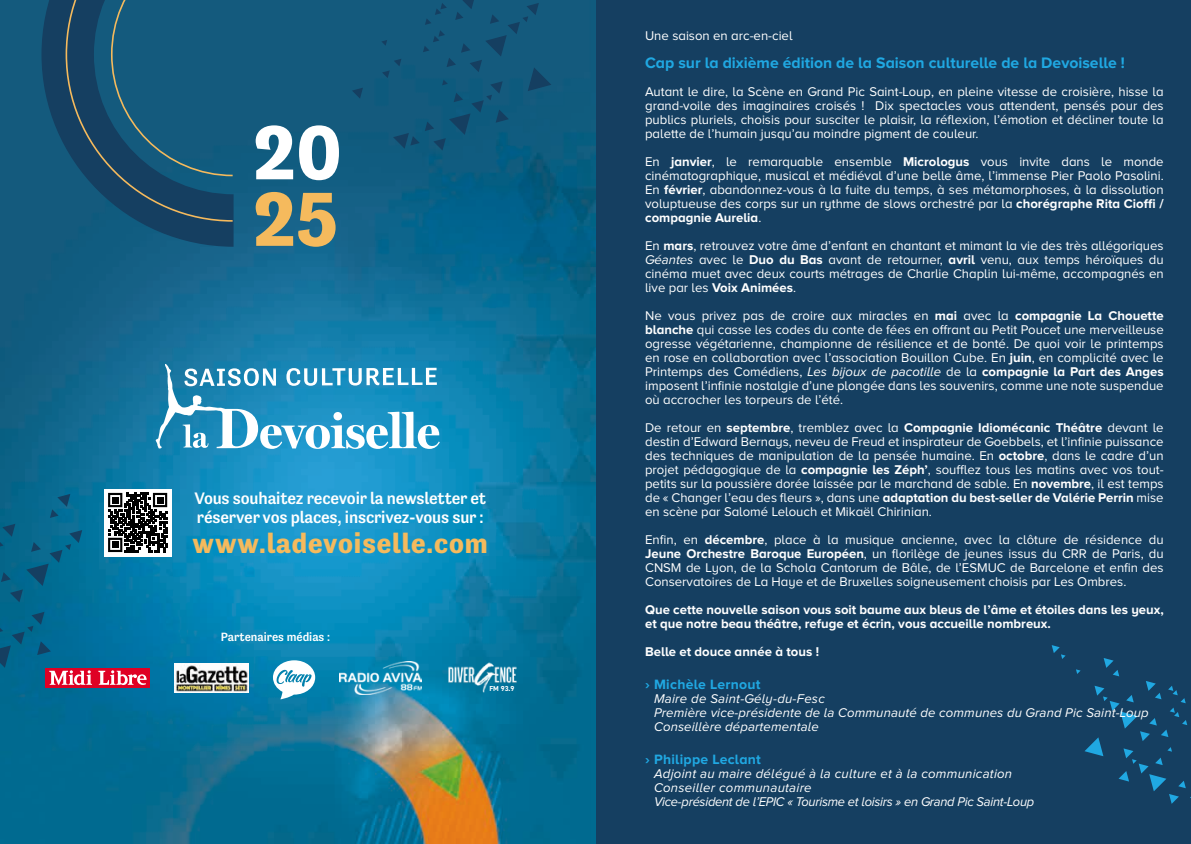
<style>
.page{position:relative;width:1191px;height:844px;background:#fff}
.page>*{position:absolute;margin:0;border:0;box-sizing:border-box;transform-origin:0 0}
.t1{font:700 78.4px "Tenso";color:#fff}
.t2{font:700 78.4px "Tenso";color:#f5ba5d}
.t3{font:700 28.35px "Tenso";letter-spacing:.035em;color:#f5ba5d}
.t4{font:500 16.97px/18.6px "Tenso";letter-spacing:-.01em;color:#fff}
.t5{font:700 15.75px "Proxima Nova A";color:#20a8e2}
.t6{font:700 14px "Proxima Nova A";letter-spacing:.02em;color:#20a8e2}
.t7{font:13.12px/14px "Proxima Nova A";color:#fff;text-align:justify}
.t8{font:italic 13.12px/14px "Proxima Nova A";letter-spacing:.01em;color:#fff}
.t9{font:700 13.12px/14px "Proxima Nova A";color:#fff}
.t10{font:500 12.25px "Tenso";color:#fff}
.t11{font:700 7.17px "DIN2014";color:#fff}
.s1{font-weight:700}
.s2{font-style:italic}
</style>
<div class="page">
<div style="left:595px;top:0;width:596px;height:843px;background:#153f61"></div>
<img style="left:0;top:0;width:595px;height:843px">
<svg style="left:1051px;top:645px;width:14px;height:13px"></svg>
<svg style="left:1076px;top:658px;width:115px;height:145px"></svg>
<svg style="left:352px;top:88px;width:11px;height:11px"></svg>
<svg style="left:381px;top:0;width:170px;height:150px;background:#12587b"></svg>
<svg style="left:0;top:493px;width:82px;height:109px;background:#05668c"></svg>
<svg style="left:41px;top:0;width:192px;height:247px;background:#134f72"></svg>
<svg style="left:65px;top:0;width:169px;height:222px;background:#195373"></svg>
<svg style="left:156px;top:364px;width:284px;height:85px"></svg>
<div style="left:104px;top:489px;width:67px;height:67px;background:linear-gradient(to right,#fff,#fff)"></div>
<svg style="left:108px;top:493px;width:59px;height:59px"></svg>
<div style="left:112px;top:541px;width:6px;height:7px;background:#000"></div>
<img style="left:445px;top:660px;width:75px;height:35px">
<img style="left:339px;top:661px;width:82px;height:33px">
<svg style="left:46px;top:668px;width:104px;height:19px"></svg>
<svg style="left:0;top:611px;width:92px;height:73px;background:#1b668d"></svg>
<svg style="left:98px;top:670px;width:49px;height:14px"></svg>
<img style="left:174px;top:663px;width:75px;height:29px">
<svg style="left:273px;top:660px;width:42px;height:39px"></svg>
<h1 class="t1" style="left:253px;top:108px;width:91px">20</h1>
<h1 class="t2" style="left:253px;top:174px;width:86px">25</h1>
<p class="t4" style="left:194px;top:489px;width:293px">Vous souhaitez recevoir la newsletter et réserver vos places, inscrivez-vous sur :</p>
<h2 class="t3" style="left:193px;top:527px;width:297px">www.ladevoiselle.com</h2>
<p class="t10" style="left:221px;top:629px;width:111px">Partenaires médias :</p>
<p class="t11" style="left:489px;top:683px;width:27px">FM 93.9</p>
<p class="t7" style="left:645px;top:28px;width:149px">Une saison en arc-en-ciel</p>
<p class="t5" style="left:645px;top:54px;width:481px">Cap sur la dixième édition de la Saison culturelle de la Devoiselle !</p>
<p class="t7" style="left:645px;top:84px;width:520px">Autant le dire, la Scène en Grand Pic Saint-Loup, en pleine vitesse de croisière, hisse la grand-voile des imaginaires croisés ! Dix spectacles vous attendent, pensés pour des publics pluriels, choisis pour susciter le plaisir, la réflexion, l’émotion et décliner toute la palette de l’humain jusqu’au moindre pigment de couleur.</p>
<p class="t7" style="left:645px;top:154px;width:520px">En <span class="s1">janvier</span>, le remarquable ensemble <span class="s1">Micrologus</span> vous invite dans le monde cinématographique, musical et médiéval d’une belle âme, l’immense Pier Paolo Pasolini.<br>En <span class="s1">février</span>, abandonnez-vous à la fuite du temps, à ses métamorphoses, à la dissolution voluptueuse des corps sur un rythme de slows orchestré par la <span class="s1">chorégraphe Rita Cioffi / compagnie Aurelia</span>.</p>
<p class="t7" style="left:645px;top:238px;width:520px">En <span class="s1">mars</span>, retrouvez votre âme d’enfant en chantant et mimant la vie des très allégoriques <span class="s2">Géantes</span> avec le <span class="s1">Duo du Bas</span> avant de retourner, <span class="s1">avril</span> venu, aux temps héroïques du cinéma muet avec deux courts métrages de Charlie Chaplin lui-même, accompagnés en live par les <span class="s1">Voix Animées</span>.</p>
<p class="t7" style="left:645px;top:308px;width:520px">Ne vous privez pas de croire aux miracles en <span class="s1">mai</span> avec la <span class="s1">compagnie La Chouette blanche</span> qui casse les codes du conte de fées en offrant au Petit Poucet une merveilleuse ogresse végétarienne, championne de résilience et de bonté. De quoi voir le printemps en rose en collaboration avec l’association Bouillon Cube. En <span class="s1">juin</span>, en complicité avec le Printemps des Comédiens, <span class="s2">Les bijoux de pacotille</span> de la <span class="s1">compagnie la Part des Anges </span>imposent l’infinie nostalgie d’une plongée dans les souvenirs, comme une note suspendue où accrocher les torpeurs de l’été.</p>
<p class="t7" style="left:645px;top:420px;width:520px">De retour en <span class="s1">septembre</span>, tremblez avec la <span class="s1">Compagnie Idiomécanic Théâtre</span> devant le destin d’Edward Bernays, neveu de Freud et inspirateur de Goebbels, et l’infinie puissance des techniques de manipulation de la pensée humaine. En <span class="s1">octobre</span>, dans le cadre d’un projet pédagogique de la <span class="s1">compagnie les Zéph’</span>, soufflez tous les matins avec vos tout&shy;petits sur la poussière dorée laissée par le marchand de sable. En <span class="s1">novembre</span>, il est temps de « Changer l’eau des fleurs », dans une <span class="s1">adaptation du best-seller de Valérie Perrin</span> mise en scène par Salomé Lelouch et Mikaël Chirinian.</p>
<p class="t7" style="left:645px;top:532px;width:520px">Enfin, en <span class="s1">décembre</span>, place à la musique ancienne, avec la clôture de résidence du <span class="s1">Jeune Orchestre Baroque Européen</span>, un florilège de jeunes issus du CRR de Paris, du CNSM de Lyon, de la Schola Cantorum de Bâle, de l’ESMUC de Barcelone et enfin des Conservatoires de La Haye et de Bruxelles soigneusement choisis par Les Ombres.</p>
<p class="t9" style="left:645px;top:602px;width:520px">Que cette nouvelle saison vous soit baume aux bleus de l’âme et étoiles dans les yeux, et que notre beau théâtre, refuge et écrin, vous accueille nombreux.</p>
<p class="t9" style="left:645px;top:644px;width:175px">Belle et douce année à tous !</p>
<p class="t6" style="left:645px;top:676px;width:117px">› Michèle Lernout</p>
<p class="t8" style="left:654px;top:691px;width:496px">Maire de Saint-Gély-du-Fesc<br>Première vice-présidente de la Communauté de communes du Grand Pic Saint-Loup<br>Conseillère départementale</p>
<p class="t6" style="left:645px;top:751px;width:117px">› Philippe Leclant</p>
<p class="t8" style="left:654px;top:766px;width:382px">Adjoint au maire délégué à la culture et à la communication<br>Conseiller communautaire<br>Vice-président de l’EPIC « Tourisme et loisirs » en Grand Pic Saint-Loup</p>
</div>
